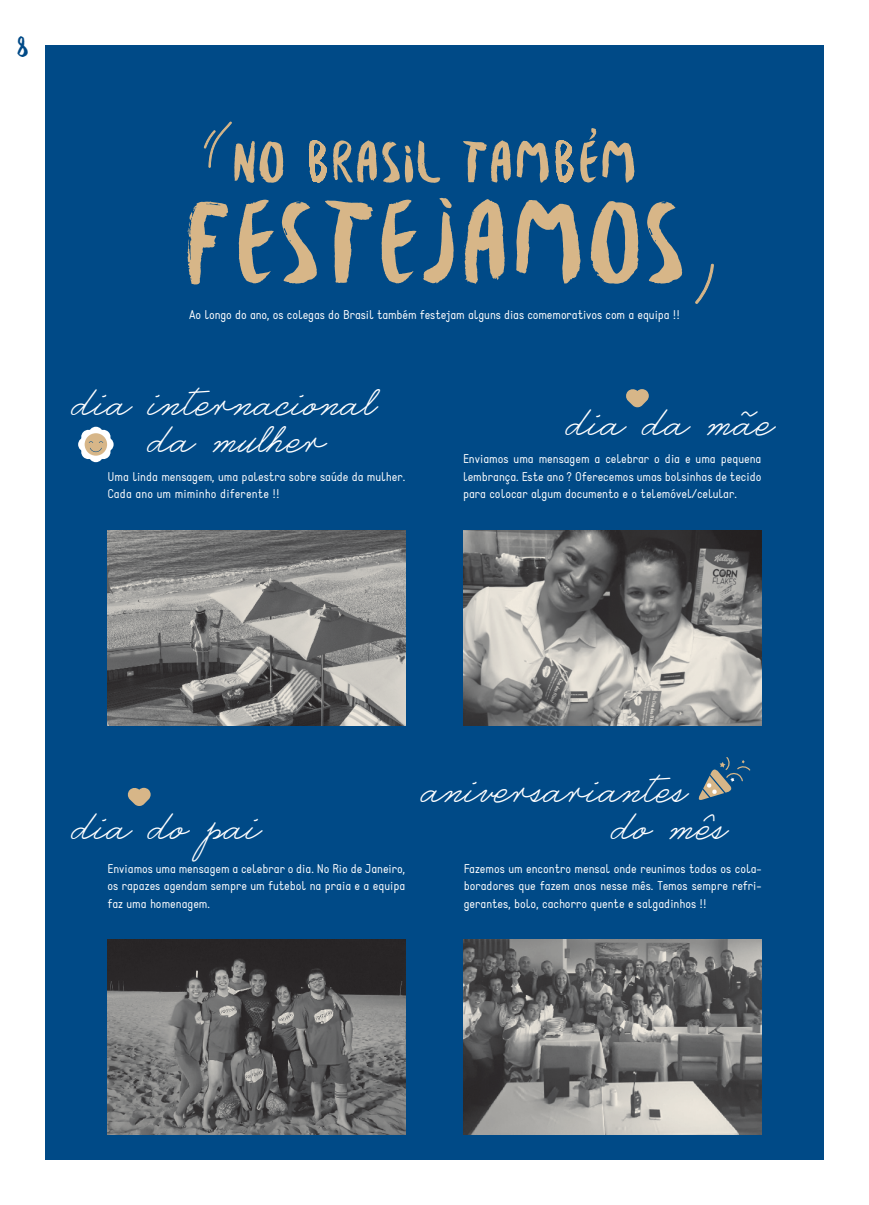
<style>
.page{position:relative;width:869px;height:1205px;background:#fff}
.page>*{position:absolute;margin:0;border:0;box-sizing:border-box;transform-origin:0 0}
.t1{font:125px "Besom";color:#d7b688}
.t2{font:62.5px "Besom";color:#d7b688}
.t3{font:43.75px/37.5px "Castro Script";color:#fff;text-align:center}
.t4{font:31.25px "Besom";color:#004a87}
.t5{font:12.5px/17.5px "Static";color:#fff;text-align:justify}
</style>
<div class="page">
<div style="left:45px;top:45px;width:778px;height:1115px;background:#004a87"></div>
<img style="left:107px;top:530px;width:298px;height:195px">
<img style="left:463px;top:530px;width:298px;height:195px">
<svg style="left:203px;top:121px;width:29px;height:47px"></svg>
<svg style="left:695px;top:263px;width:19px;height:41px"></svg>
<svg style="left:626px;top:389px;width:22px;height:18px"></svg>
<div style="left:88px;top:427px;width:15px;height:14px;background:#fff;border-radius:50%"></div>
<div style="left:88px;top:447px;width:15px;height:15px;background:#fff;border-radius:50%"></div>
<div style="left:99px;top:437px;width:14px;height:15px;background:#fff;border-radius:50%"></div>
<svg style="left:78px;top:437px;width:15px;height:15px"></svg>
<svg style="left:80px;top:429px;width:31px;height:31px"></svg>
<img style="left:463px;top:939px;width:298px;height:195px">
<svg style="left:127px;top:787px;width:24px;height:19px"></svg>
<img style="left:107px;top:939px;width:298px;height:195px">
<svg style="left:698px;top:757px;width:53px;height:43px"></svg>
<h3 class="t4" style="left:17px;top:24px;width:13px">8</h3>
<h2 class="t2" style="left:232px;top:117px;width:407px">NO BRASIL TAMBÉM</h2>
<h1 class="t1" style="left:182px;top:151px;width:505px">FESTEJAMOS</h1>
<p class="t5" style="left:189px;top:307px;width:492px">Ao longo do ano, os colegas do Brasil também festejam alguns dias comemorativos com a equipa !!</p>
<h3 class="t3" style="left:75px;top:381px;width:304px">dia internacional da mulher</h3>
<p class="t5" style="left:107px;top:468px;width:299px">Uma linda mensagem, uma palestra sobre saúde da mulher.<br>Cada ano um miminho diferente !!</p>
<h3 class="t3" style="left:568px;top:401px;width:208px">dia da mãe</h3>
<p class="t5" style="left:463px;top:451px;width:300px">Enviamos uma mensagem a celebrar o dia e uma pequena lembrança. Este ano ? Oferecemos umas bolsinhas de tecido para colocar algum documento e o telemóvel/celular.</p>
<h3 class="t3" style="left:75px;top:805px;width:188px">dia do pai</h3>
<p class="t5" style="left:107px;top:860px;width:299px">Enviamos uma mensagem a celebrar o dia. No Rio de Janeiro, os rapazes agendam sempre um futebol na praia e a equipa faz uma homenagem.</p>
<h3 class="t3" style="left:614px;top:768px;width:115px;text-align:left;text-indent:-190px">aniversariantes do mês</h3>
<p class="t5" style="left:463px;top:860px;width:299px">Fazemos um encontro mensal onde reunimos todos os cola&shy;boradores que fazem anos nesse mês. Temos sempre refri&shy;gerantes, bolo, cachorro quente e salgadinhos !!</p>
</div>
